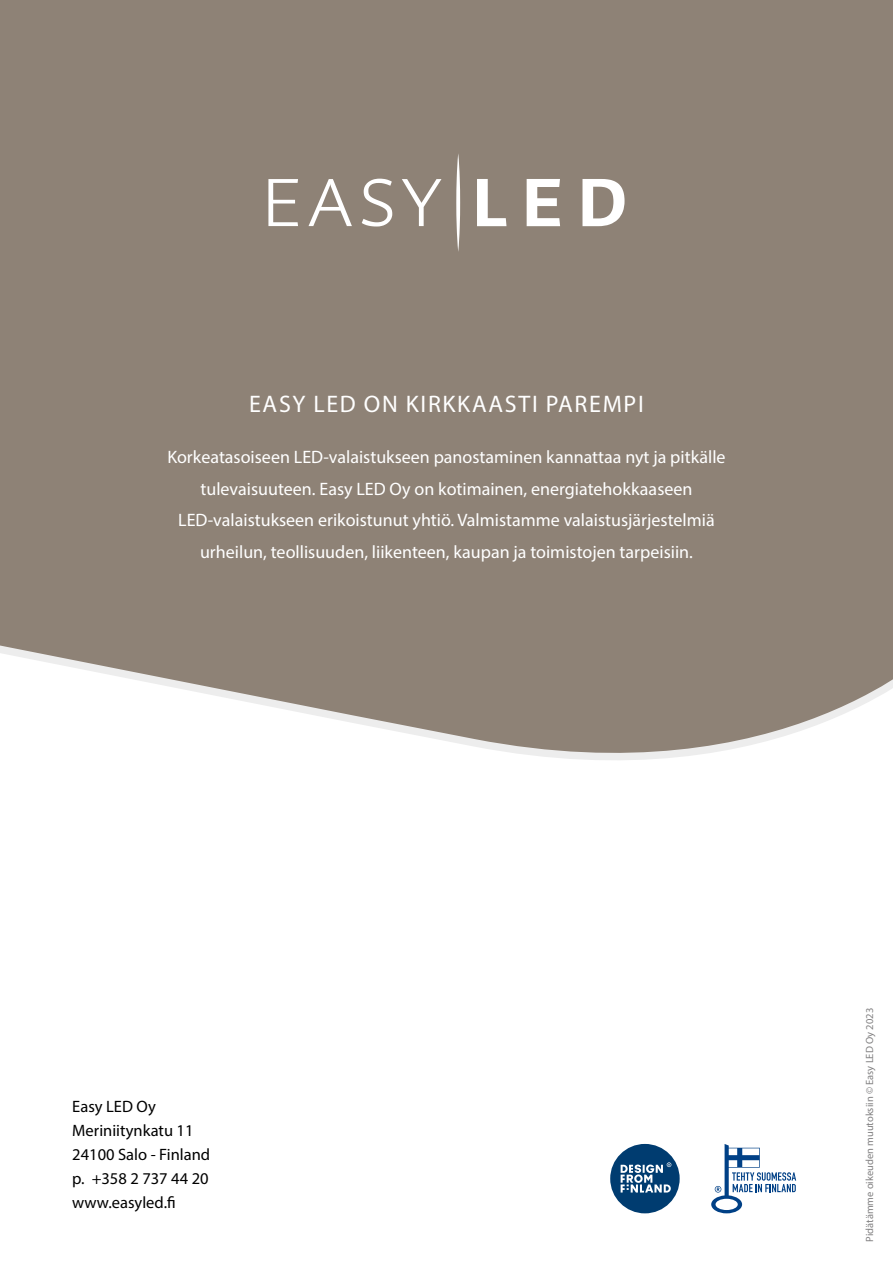
<style>
.page{position:relative;width:893px;height:1263px;background:#fff}
.page>*{position:absolute;margin:0;border:0;box-sizing:border-box;transform-origin:0 0}
.t1{font:24px "Myriad Pro";letter-spacing:.07em;color:#fff}
.t2{font:18px/31.5px "Myriad Pro";color:#fff;text-align:center}
.t3{font:16.5px/24px "Myriad Pro";color:#000}
.t4{font:10.5px "Myriad Pro";color:#818081}
</style>
<div class="page">
<div style="left:0;top:0;width:893px;height:760px;background:#8e8276"></div>
<svg style="left:711px;top:1144px;width:85px;height:69px"></svg>
<div style="left:610px;top:1144px;width:70px;height:69px;background:#003c70;border-radius:50%"></div>
<svg style="left:621px;top:1162px;width:50px;height:30px"></svg>
<svg style="left:268px;top:179px;width:30px;height:47px"></svg>
<svg style="left:308px;top:179px;width:44px;height:47px"></svg>
<svg style="left:362px;top:179px;width:30px;height:47px"></svg>
<svg style="left:402px;top:179px;width:39px;height:47px"></svg>
<svg style="left:477px;top:179px;width:29px;height:47px"></svg>
<svg style="left:527px;top:179px;width:33px;height:47px"></svg>
<svg style="left:582px;top:179px;width:42px;height:47px"></svg>
<svg style="left:456px;top:153px;width:4px;height:99px"></svg>
<h1 class="t1" style="left:249px;top:390px;width:396px">EASY LED ON KIRKKAASTI PAREMPI</h1>
<p class="t2" style="left:167px;top:441px;width:560px">Korkeatasoiseen LED-valaistukseen panostaminen kannattaa nyt ja pitkälle tulevaisuuteen. Easy LED Oy on kotimainen, energiatehokkaaseen LED-valaistukseen erikoistunut yhtiö. Valmistamme valaistusjärjestelmiä urheilun, teollisuuden, liikenteen, kaupan ja toimistojen tarpeisiin.</p>
<p class="t3" style="left:72px;top:1094px;width:139px">Easy LED Oy<br>Meriniitynkatu 11<br>24100 Salo - Finland p. +358 2 737 44 20 www.easyled.fi</p>
<p class="t4" style="left:863px;top:1242px;width:235px;rotate:-90deg">Pidätämme oikeuden muutoksiin © Easy LED Oy 2023</p>
</div>
